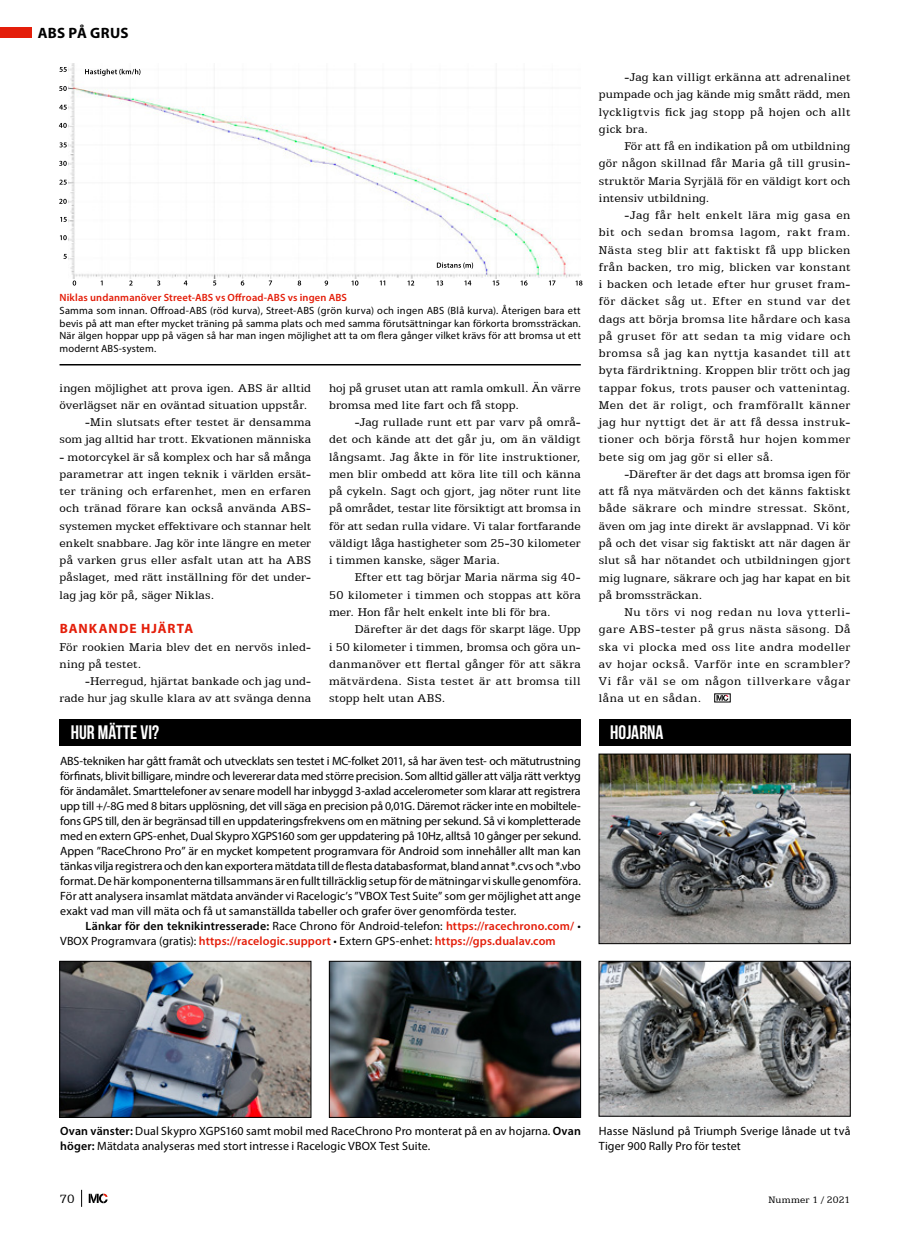
<style>
.page{position:relative;width:910px;height:1242px;background:#fff}
.page>*{position:absolute;margin:0;border:0;box-sizing:border-box;transform-origin:0 0}
.t1{font:19.5px "Bebas Neue";letter-spacing:.005em;color:#fff}
.t2{font:700 15px "Myriad Pro";letter-spacing:.02em;color:#000}
.t3{font:700 13.5px "Myriad Pro";letter-spacing:.075em;color:#e41e0a}
.t4{font:13.5px "Egyptian 505 BT";color:#000}
.t5{font:12.75px/17.2px "Egyptian 505 BT";letter-spacing:.015em;color:#000;text-align:justify}
.t6{font:12px/15px "Myriad Pro";letter-spacing:.01em;color:#000}
.t7{font:10.5px/12.6px "Myriad Pro";letter-spacing:.015em;color:#000;text-align:justify}
.t8{font:600 10.5px "Myriad Pro";letter-spacing:.015em;color:#e41e0a}
.t9{font:10.5px "Egyptian 505 BT";letter-spacing:.01em;color:#000}
.s1{font-weight:600}
.s2{font-weight:600;color:#e41e0a}
</style>
<div class="page">
<svg style="left:81px;top:1189px;width:1px;height:17px"></svg>
<svg style="left:89px;top:1193px;width:19px;height:10px"></svg>
<div style="left:0;top:27px;width:31px;height:11px;background:#e41e0a"></div>
<img style="left:69px;top:64px;width:512px;height:215px">
<svg style="left:716px;top:695px;width:12px;height:5px"></svg>
<svg style="left:73px;top:280px;width:3px;height:5px"></svg>
<svg style="left:576px;top:280px;width:6px;height:5px"></svg>
<svg style="left:521px;top:280px;width:7px;height:5px"></svg>
<svg style="left:464px;top:280px;width:7px;height:5px"></svg>
<svg style="left:408px;top:280px;width:6px;height:5px"></svg>
<svg style="left:352px;top:280px;width:6px;height:5px"></svg>
<svg style="left:298px;top:280px;width:3px;height:5px"></svg>
<svg style="left:241px;top:280px;width:3px;height:5px"></svg>
<svg style="left:184px;top:280px;width:3px;height:5px"></svg>
<svg style="left:129px;top:280px;width:4px;height:5px"></svg>
<svg style="left:549px;top:280px;width:6px;height:5px"></svg>
<svg style="left:493px;top:280px;width:6px;height:5px"></svg>
<svg style="left:437px;top:280px;width:6px;height:5px"></svg>
<svg style="left:380px;top:280px;width:5px;height:5px"></svg>
<svg style="left:325px;top:280px;width:3px;height:5px"></svg>
<svg style="left:269px;top:280px;width:3px;height:5px"></svg>
<svg style="left:213px;top:280px;width:3px;height:5px"></svg>
<svg style="left:157px;top:280px;width:3px;height:5px"></svg>
<svg style="left:60px;top:235px;width:7px;height:5px"></svg>
<svg style="left:59px;top:86px;width:8px;height:5px"></svg>
<svg style="left:59px;top:123px;width:8px;height:5px"></svg>
<svg style="left:59px;top:161px;width:8px;height:5px"></svg>
<svg style="left:59px;top:199px;width:8px;height:5px"></svg>
<svg style="left:59px;top:105px;width:8px;height:5px"></svg>
<svg style="left:59px;top:142px;width:8px;height:5px"></svg>
<svg style="left:59px;top:180px;width:8px;height:5px"></svg>
<svg style="left:60px;top:217px;width:7px;height:5px"></svg>
<svg style="left:63px;top:254px;width:4px;height:5px"></svg>
<svg style="left:59px;top:67px;width:8px;height:5px"></svg>
<svg style="left:437px;top:262px;width:36px;height:7px"></svg>
<svg style="left:85px;top:69px;width:55px;height:7px"></svg>
<img style="left:62px;top:963px;width:247px;height:152px">
<div style="left:60px;top:961px;width:251px;height:156px;border:1px solid #000"></div>
<img style="left:331px;top:963px;width:248px;height:152px">
<div style="left:329px;top:961px;width:252px;height:156px;border:1px solid #000"></div>
<hr style="left:60px;top:364px;width:521px;height:1px;background:#000">
<div style="left:60px;top:719px;width:521px;height:27px;background:#000"></div>
<div style="left:599px;top:719px;width:251px;height:27px;background:#000"></div>
<img style="left:601px;top:756px;width:247px;height:186px">
<div style="left:599px;top:754px;width:251px;height:190px;border:1px solid #000"></div>
<img style="left:601px;top:963px;width:247px;height:151px">
<div style="left:599px;top:961px;width:251px;height:155px;border:1px solid #000"></div>
<p class="t2" style="left:38px;top:23px;width:92px">ABS PÅ GRUS</p>
<p class="t8" style="left:60px;top:291px;width:289px">Niklas undanmanöver Street-ABS vs Offroad-ABS vs ingen ABS</p>
<p class="t7" style="left:60px;top:304px;width:523px">Samma som innan. Offroad-ABS (röd kurva), Street-ABS (grön kurva) och ingen ABS (Blå kurva). Återigen bara ett bevis på att man efter mycket träning på samma plats och med samma förutsättningar kan förkorta bromssträckan.<br>När älgen hoppar upp på vägen så har man ingen möjlighet att ta om flera gånger vilket krävs för att bromsa ut ett modernt ABS-system.</p>
<p class="t5" style="left:60px;top:379px;width:253px;text-align:right">ingen möjlighet att prova igen. ABS är alltid överlägset när en oväntad situation uppstår. -Min slutsats efter testet är densamma som jag alltid har trott. Ekvationen människa</p>
<p class="t5" style="left:60px;top:448px;width:253px">- motorcykel är så komplex och har så många parametrar att ingen teknik i världen ersät&shy;ter träning och erfarenhet, men en erfaren och tränad förare kan också använda ABS&shy;systemen mycket effektivare och stannar helt enkelt snabbare. Jag kör inte längre en meter på varken grus eller asfalt utan att ha ABS påslaget, med rätt inställning för det under&shy;lag jag kör på, säger Niklas.</p>
<p class="t3" style="left:60px;top:620px;width:135px">BANKANDE HJÄRTA</p>
<p class="t5" style="left:60px;top:637px;width:253px">För rookien Maria blev det en nervös inled&shy;ning på testet.</p>
<p class="t5" style="left:60px;top:672px;width:253px;text-align:right">-Herregud, hjärtat bankade och jag und&shy;rade hur jag skulle klara av att svänga denna</p>
<p class="t5" style="left:329px;top:379px;width:253px">hoj på gruset utan att ramla omkull. Än värre bromsa med lite fart och få stopp.</p>
<p class="t5" style="left:329px;top:413px;width:253px;text-indent:26px">-Jag rullade runt ett par varv på områ&shy;det och kände att det går ju, om än väldigt långsamt. Jag åkte in för lite instruktioner, men blir ombedd att köra lite till och känna på cykeln. Sagt och gjort, jag nöter runt lite på området, testar lite försiktigt att bromsa in för att sedan rulla vidare. Vi talar fortfarande väldigt låga hastigheter som 25-30 kilometer i timmen kanske, säger Maria.</p>
<p class="t5" style="left:329px;top:569px;width:253px;text-indent:26px">Efter ett tag börjar Maria närma sig 40- 50 kilometer i timmen och stoppas att köra mer. Hon får helt enkelt inte bli för bra.</p>
<p class="t5" style="left:329px;top:620px;width:253px;text-indent:26px">Därefter är det dags för skarpt läge. Upp i 50 kilometer i timmen, bromsa och göra un&shy;danmanöver ett flertal gånger för att säkra mätvärdena. Sista testet är att bromsa till stopp helt utan ABS.</p>
<p class="t5" style="left:599px;top:68px;width:253px;text-indent:26px">-Jag kan villigt erkänna att adrenalinet pumpade och jag kände mig smått rädd, men lyckligtvis fick jag stopp på hojen och allt gick bra.</p>
<p class="t5" style="left:599px;top:137px;width:253px;text-indent:26px">För att få en indikation på om utbildning gör någon skillnad får Maria gå till grusin&shy;struktör Maria Syrjälä för en väldigt kort och intensiv utbildning.</p>
<p class="t5" style="left:599px;top:206px;width:253px;text-indent:26px">-Jag får helt enkelt lära mig gasa en bit och sedan bromsa lagom, rakt fram.<br>Nästa steg blir att faktiskt få upp blicken från backen, tro mig, blicken var konstant i backen och letade efter hur gruset fram&shy;för däcket såg ut. Efter en stund var det dags att börja bromsa lite hårdare och kasa på gruset för att sedan ta mig vidare och bromsa så jag kan nyttja kasandet till att byta färdriktning. Kroppen blir trött och jag tappar fokus, trots pauser och vattenintag.<br>Men det är roligt, och framförallt känner jag hur nyttigt det är att få dessa instruk&shy;tioner och börja förstå hur hojen kommer bete sig om jag gör si eller så.</p>
<p class="t5" style="left:599px;top:465px;width:253px;text-indent:26px">-Därefter är det dags att bromsa igen för att få nya mätvärden och det känns faktiskt både säkrare och mindre stressat. Skönt, även om jag inte direkt är avslappnad. Vi kör på och det visar sig faktiskt att när dagen är slut så har nötandet och utbildningen gjort mig lugnare, säkrare och jag har kapat en bit på bromssträckan.</p>
<p class="t5" style="left:599px;top:603px;width:253px;text-indent:26px">Nu törs vi nog redan nu lova ytterli&shy;gare ABS-tester på grus nästa säsong. Då ska vi plocka med oss lite andra modeller av hojar också. Varför inte en scrambler?<br>Vi får väl se om någon tillverkare vågar låna ut en sådan.</p>
<h1 class="t1" style="left:71px;top:722px;width:90px">HUR MÄTTE VI?</h1>
<h1 class="t1" style="left:610px;top:722px;width:55px">HOJARNA</h1>
<p class="t6" style="left:60px;top:753px;width:522px;text-align:justify">ABS-tekniken har gått framåt och utvecklats sen testet i MC-folket 2011, så har även test- och mätutrustning förfinats, blivit billigare, mindre och levererar data med större precision. Som alltid gäller att välja rätt verktyg för ändamålet. Smarttelefoner av senare modell har inbyggd 3-axlad accelerometer som klarar att registrera upp till +/-8G med 8 bitars upplösning, det vill säga en precision på 0,01G. Däremot räcker inte en mobiltele&shy;fons GPS till, den är begränsad till en uppdateringsfrekvens om en mätning per sekund. Så vi kompletterade med en extern GPS-enhet, Dual Skypro XGPS160 som ger uppdatering på 10Hz, alltså 10 gånger per sekund.<br>Appen ”RaceChrono Pro” är en mycket kompetent programvara för Android som innehåller allt man kan tänkas vilja registrera och den kan exportera mätdata till de flesta databasformat, bland annat *.cvs och *.vbo format. De här komponenterna tillsammans är en fullt tillräcklig setup för de mätningar vi skulle genomföra.<br>För att analysera insamlat mätdata använder vi Racelogic’s ”VBOX Test Suite” som ger möjlighet att ange exakt vad man vill mäta och få ut samanställda tabeller och grafer över genomförda tester.</p>
<p class="t6" style="left:60px;top:918px;width:522px;text-indent:25px"><span class="s1">Länkar för den teknikintresserade:</span> Race Chrono för Android-telefon: <span class="s2">https://racechrono.com/</span> •<br>VBOX Programvara (gratis): <span class="s2">https://racelogic.support</span> • Extern GPS-enhet: <span class="s2">https://gps.dualav.com</span></p>
<p class="t6" style="left:60px;top:1123px;width:522px"><span class="s1">Ovan vänster:</span> Dual Skypro XGPS160 samt mobil med RaceChrono Pro monterat på en av hojarna. <span class="s1">Ovan höger:</span> Mätdata analyseras med stort intresse i Racelogic VBOX Test Suite.</p>
<p class="t6" style="left:599px;top:1123px;width:253px">Hasse Näslund på Triumph Sverige lånade ut två<br>Tiger 900 Rally Pro för testet</p>
<p class="t4" style="left:60px;top:1191px;width:16px">70</p>
<p class="t9" style="left:768px;top:1193px;width:83px">Nummer 1 / 2021</p>
</div>
